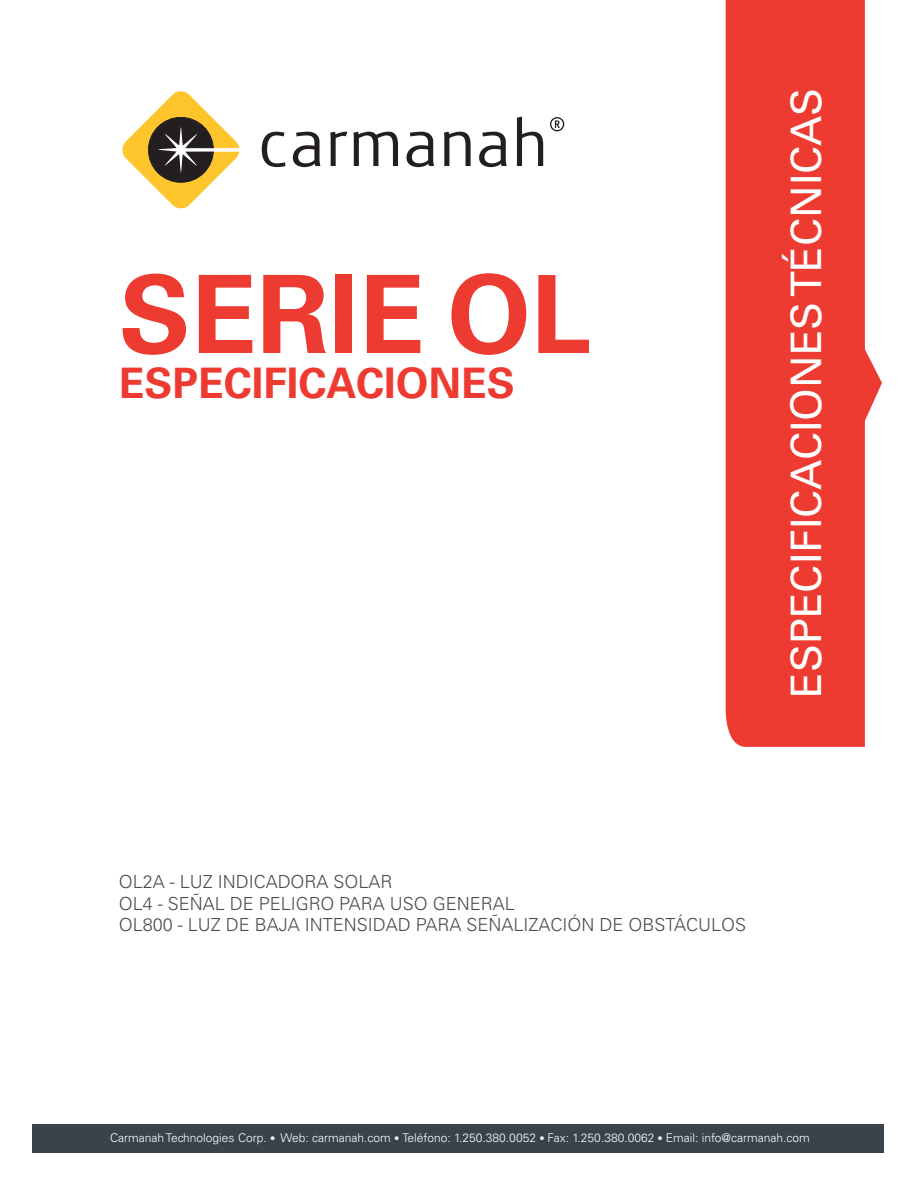
<style>
.page{position:relative;width:918px;height:1188px;background:#fff}
.page>*{position:absolute;margin:0;border:0;box-sizing:border-box;transform-origin:0 0}
.t1{font:700 108px "Univers LT Std";color:#ee3b32}
.t2{font:42px "Univers LT Std";color:#fff}
.t3{font:700 42px "Univers LT Std";color:#ee3b32}
.Body-Intro{font:300 18px/21.6px "Univers LT Std";color:#4b4c4d}
.t4{font:300 12px "Univers LT Std";color:#fff}
.s1{font-size:10.5px}
</style>
<div class="page">
<div style="left:726px;top:0;width:139px;height:747px;background:#ee3b32"></div>
<svg style="left:855px;top:330px;width:27px;height:113px"></svg>
<svg style="left:122px;top:91px;width:117px;height:117px"></svg>
<svg style="left:550px;top:117px;width:14px;height:14px"></svg>
<svg style="left:262px;top:132px;width:24px;height:35px"></svg>
<svg style="left:293px;top:132px;width:27px;height:35px"></svg>
<svg style="left:330px;top:132px;width:68px;height:34px"></svg>
<svg style="left:407px;top:132px;width:27px;height:35px"></svg>
<svg style="left:444px;top:132px;width:27px;height:34px"></svg>
<svg style="left:479px;top:132px;width:28px;height:35px"></svg>
<svg style="left:517px;top:117px;width:26px;height:49px"></svg>
<div style="left:33px;top:1125px;width:851px;height:28px;background:#38434b"></div>
<h1 class="t1" style="left:119px;top:252px;width:474px">SERIE OL</h1>
<h1 class="t3" style="left:119px;top:359px;width:397px">ESPECIFICACIONES</h1>
<h1 class="t2" style="left:781px;top:698px;width:611px;rotate:-90deg">ESPECIFICACIONES TÉCNICAS</h1>
<p class="Body-Intro" style="left:119px;top:871px;width:629px">OL2A - LUZ INDICADORA SOLAR<br>OL4 - SEÑAL DE PELIGRO PARA USO GENERAL<br>OL800 - LUZ DE BAJA INTENSIDAD PARA SEÑALIZACIÓN DE OBSTÁCULOS</p>
<p class="t4" style="left:110px;top:1130px;width:701px">Carmanah Technologies Corp. <span class="s1">•</span> Web: carmanah.com <span class="s1">•</span> Teléfono: 1.250.380.0052 <span class="s1">•</span> Fax: 1.250.380.0062 <span class="s1">•</span> Email: info@carmanah.com</p>
</div>
